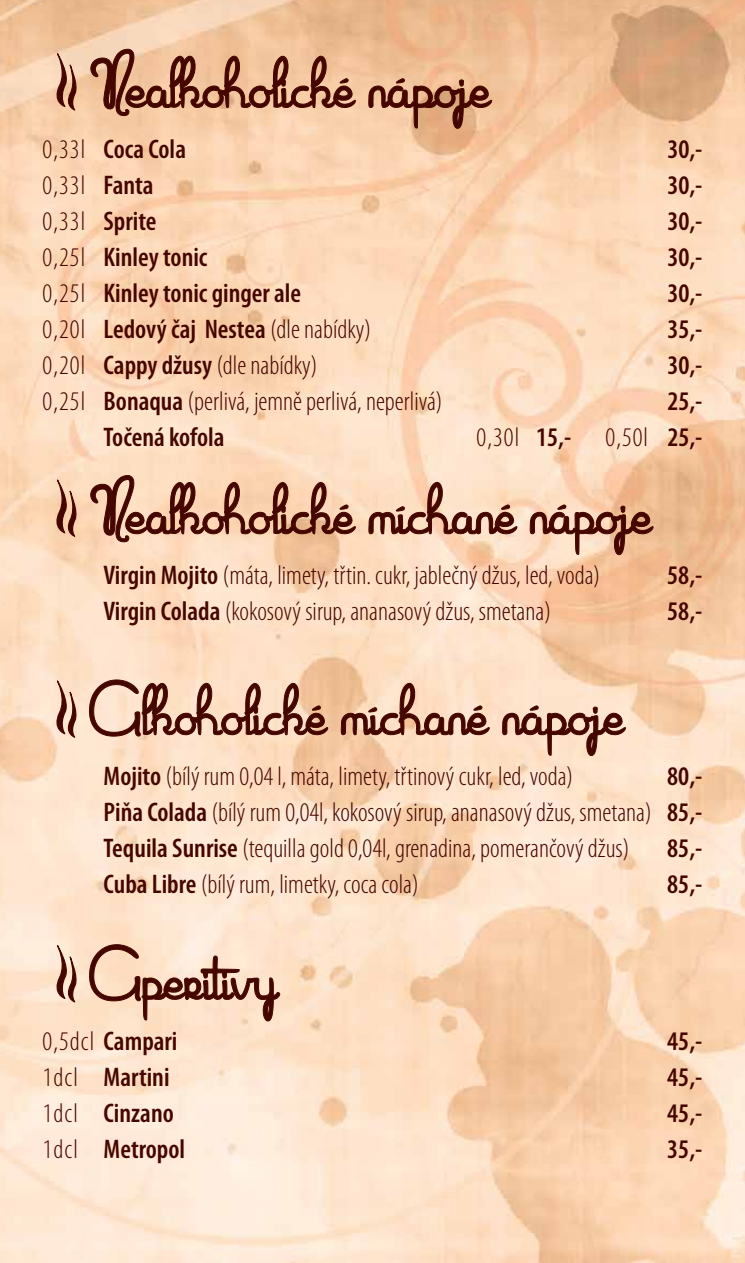
<style>
.page{position:relative;width:745px;height:1263px;background:#fff}
.page>*{position:absolute;margin:0;border:0;box-sizing:border-box;transform-origin:0 0}
.t1{font:60px "Marguerite";letter-spacing:.03em;color:#460600}
.t2{font:300 condensed 27px/36px "Myriad Pro";color:#460600;text-align:justify}
.t3{font:600 condensed 27px/36px "Myriad Pro";color:#460600}
.s1{font-weight:300}
.s2{font-weight:600}
</style>
<div class="page">
<img style="left:0;top:0;width:744px;height:1263px">
<svg style="left:90px;top:48px;width:266px;height:68px;background:#deaf8c"></svg>
<svg style="left:368px;top:78px;width:124px;height:51px;background:#d8a682"></svg>
<svg style="left:52px;top:54px;width:27px;height:57px;background:#c59980"></svg>
<svg style="left:90px;top:475px;width:266px;height:68px;background:#e5bd9f"></svg>
<svg style="left:368px;top:482px;width:149px;height:53px;background:#e7c4ab"></svg>
<svg style="left:529px;top:504px;width:124px;height:51px;background:#e1b89b"></svg>
<svg style="left:51px;top:480px;width:28px;height:57px;background:#c99d82"></svg>
<svg style="left:89px;top:679px;width:239px;height:58px;background:#e3c1aa"></svg>
<svg style="left:340px;top:683px;width:149px;height:53px;background:#e6c2a8"></svg>
<svg style="left:501px;top:705px;width:124px;height:51px;background:#e6c6b0"></svg>
<svg style="left:51px;top:681px;width:28px;height:57px;background:#cca896"></svg>
<svg style="left:89px;top:944px;width:191px;height:78px;background:#edcfb8"></svg>
<svg style="left:52px;top:946px;width:27px;height:57px;background:#caa896"></svg>
<h1 class="t1" style="left:89px;top:52px;width:401px">Nealkoholické nápoje</h1>
<p class="t3" style="left:103px;top:132px;width:340px">Coca Cola<br>Fanta<br>Sprite<br>Kinley tonic<br>Kinley tonic ginger ale<br>Ledový čaj Nestea <span class="s1">(dle nabídky)<br></span>Cappy džusy <span class="s1">(dle nabídky)<br></span>Bonaqua <span class="s1">(perlivá, jemně perlivá, neperlivá)<br></span>Točená kofola</p>
<p class="t2" style="left:43px;top:132px;width:44px">0,33l 0,33l 0,33l 0,25l 0,25l 0,20l 0,20l 0,25l</p>
<p class="t3" style="left:667px;top:131px;width:37px;text-align:justify">30,- 30,- 30,- 30,- 30,- 35,- 30,- 25,- 25,-</p>
<h1 class="t1" style="left:89px;top:478px;width:562px">Nealkoholické míchané nápoje</h1>
<p class="t2" style="left:103px;top:558px;width:498px"><span class="s2">Virgin Mojito</span> (máta, limety, třtin. cukr, jablečný džus, led, voda)<br><span class="s2">Virgin Colada</span> (kokosový sirup, ananasový džus, smetana)</p>
<p class="t3" style="left:666px;top:558px;width:37px">58,-<br>58,-</p>
<p class="t2" style="left:476px;top:420px;width:96px">0,30l <span class="s2">15,-</span></p>
<p class="t2" style="left:605px;top:420px;width:44px">0,50l</p>
<h1 class="t1" style="left:89px;top:679px;width:535px">Alkoholické míchané nápoje</h1>
<p class="t2" style="left:103px;top:759px;width:549px;text-align:left"><span class="s2">Mojito</span> (bílý rum 0,04 l, máta, limety, třtinový cukr, led, voda)<br><span class="s2">Piňa Colada</span> (bílý rum 0,04l, kokosový sirup, ananasový džus, smetana)<br><span class="s2">Tequila Sunrise</span> (tequilla gold 0,04l, grenadina, pomerančový džus)<br><span class="s2">Cuba Libre</span> (bílý rum, limetky, coca cola)</p>
<p class="t3" style="left:666px;top:759px;width:37px;text-align:justify">80,- 85,- 85,- 85,-</p>
<h1 class="t1" style="left:89px;top:943px;width:189px">Aperitivy</h1>
<p class="t3" style="left:103px;top:1023px;width:83px;text-indent:-61px"><span class="s1">0,5dcl</span> Campari<br>Martini<br>Cinzano<br>Metropol</p>
<p class="t3" style="left:666px;top:1023px;width:37px;text-align:justify">45,- 45,- 45,- 35,-</p>
<p class="t2" style="left:43px;top:1060px;width:37px">1dcl 1dcl 1dcl</p>
</div>
